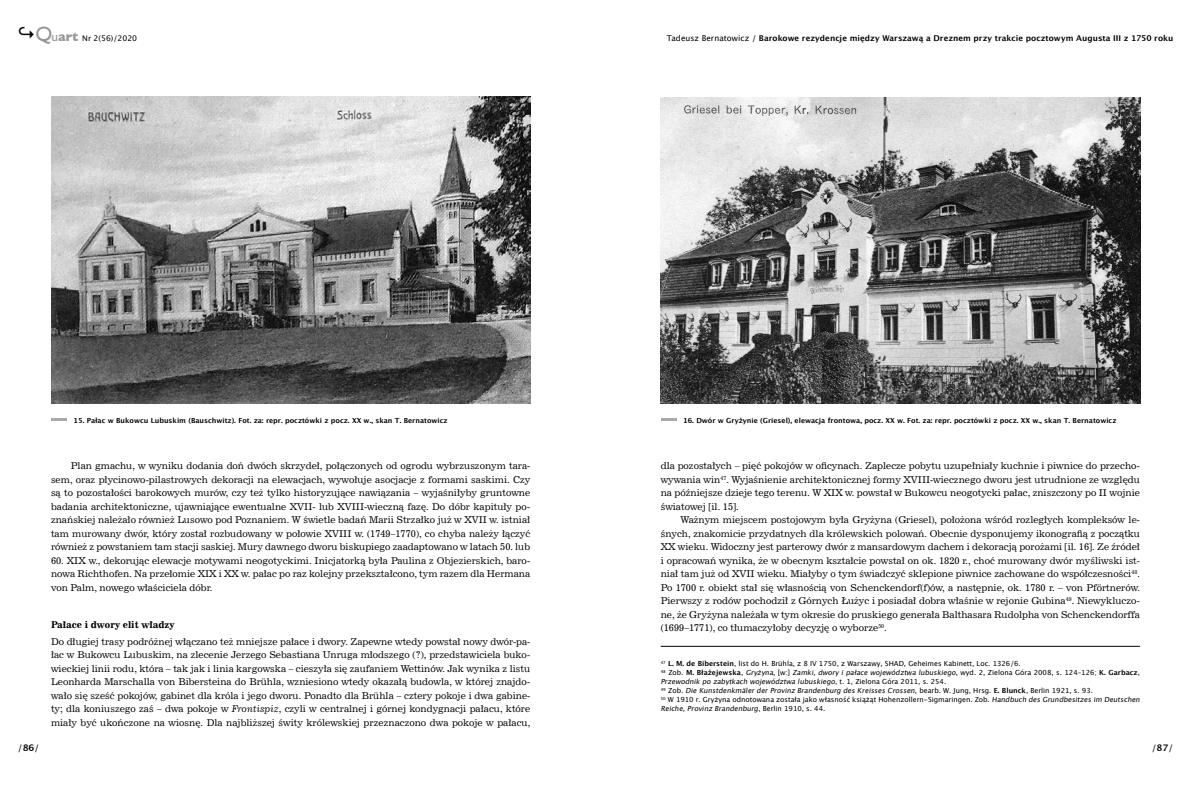
<style>
.page{position:relative;width:1191px;height:794px;background:#fff}
.page>*{position:absolute;margin:0;border:0;box-sizing:border-box;transform-origin:0 0}
.t1{font:9.4px/13.5px "News 702 EU";color:#000;text-align:justify}
.t2{font:700 9.4px "News 702 EU";color:#000}
.t3{font:9px "Lucida Grande";color:#000}
.t4{font:700 8px "Lucida Grande";letter-spacing:.005em;color:#000}
.t5{font:7.8px "Lucida Grande";color:#000}
.t6{font:7px/9px "Lucida Grande";color:#000}
.t7{font:700 7px "Lucida Grande";color:#000}
.s1{font-weight:700;font-size:18px}
.s2{font-family:"Gill Sans";font-size:20.6px;color:#939598}
.s3{font-family:"Gill Sans";font-size:13.2px;color:#939598}
.s4{font-family:"Gill Sans";font-weight:700;font-size:13.2px;color:#939598}
.s5{font-weight:400}
.s6{font-style:italic}
.s7{font-weight:700}
</style>
<div class="page">
<img style="left:660px;top:97px;width:480px;height:307px">
<img style="left:51px;top:96px;width:479px;height:308px">
<svg style="left:661px;top:418px;width:15px;height:2px"></svg>
<svg style="left:51px;top:418px;width:16px;height:2px"></svg>
<hr style="left:660px;top:646px;width:480px;height:1px;background:#000">
<p class="t5" style="left:18px;top:34px;width:121px"><span class="s1">↪</span><span class="s2">Q</span><span class="s3">u</span><span class="s4">art</span> Nr 2(56)/2020</p>
<p class="t4" style="left:667px;top:34px;width:508px"><span class="s5">Tadeusz Bernatowicz /</span> Barokowe rezydencje między Warszawą a Dreznem przy trakcie pocztowym Augusta III z 1750 roku</p>
<p class="t7" style="left:73px;top:417px;width:376px">15. Pałac w Bukowcu Lubuskim (Bauschwitz). Fot. za: repr. pocztówki z pocz. XX w., skan T. Bernatowicz</p>
<p class="t7" style="left:683px;top:417px;width:435px">16. Dwór w Gryżynie (Griesel), elewacja frontowa, pocz. XX w. Fot. za: repr. pocztówki z pocz. XX w., skan T. Bernatowicz</p>
<p class="t1" style="left:51px;top:459px;width:481px;text-indent:20px">Plan gmachu, w wyniku dodania doń dwóch skrzydeł, połączonych od ogrodu wybrzuszonym tara&shy;sem, oraz płycinowo-pilastrowych dekoracji na elewacjach, wywołuje asocjacje z formami saskimi. Czy są to pozostałości barokowych murów, czy też tylko historyzujące nawiązania – wyjaśniłyby gruntowne badania architektoniczne, ujawniające ewentualne XVII- lub XVIII-wieczną fazę. Do dóbr kapituły po&shy;znańskiej należało również Lusowo pod Poznaniem. W świetle badań Marii Strzałko już w XVII w. istniał tam murowany dwór, który został rozbudowany w połowie XVIII w. (1749–1770), co chyba należy łączyć również z powstaniem tam stacji saskiej. Mury dawnego dworu biskupiego zaadaptowano w latach 50. lub</p>
<p class="t1" style="left:51px;top:554px;width:481px">60. XIX w., dekorując elewacje motywami neogotyckimi. Inicjatorką była Paulina z Objezierskich, baro&shy;nowa Richthofen. Na przełomie XIX i XX w. pałac po raz kolejny przekształcono, tym razem dla Hermana von Palm, nowego właściciela dóbr.</p>
<p class="t2" style="left:51px;top:619px;width:125px">Pałace i dwory elit władzy</p>
<p class="t1" style="left:51px;top:635px;width:481px">Do długiej trasy podróżnej włączano też mniejsze pałace i dwory. Zapewne wtedy powstał nowy dwór-pa&shy;łac w Bukowcu Lubuskim, na zlecenie Jerzego Sebastiana Unruga młodszego (?), przedstawiciela buko&shy;wieckiej linii rodu, która – tak jak i linia kargowska – cieszyła się zaufaniem Wettinów. Jak wynika z listu Leonharda Marschalla von Bibersteina do Brühla, wzniesiono wtedy okazałą budowla, w której znajdo&shy;wało się sześć pokojów, gabinet dla króla i jego dworu. Ponadto dla Brühla – cztery pokoje i dwa gabine&shy;ty; dla koniuszego zaś – dwa pokoje w <span class="s6">Frontispiz</span>, czyli w centralnej i górnej kondygnacji pałacu, które miały być ukończone na wiosnę. Dla najbliższej świty królewskiej przeznaczono dwa pokoje w pałacu,</p>
<p class="t1" style="left:660px;top:459px;width:481px">dla pozostałych – pięć pokojów w oficynach. Zaplecze pobytu uzupełniały kuchnie i piwnice do przecho&shy;wywania win<sup>47</sup>. Wyjaśnienie architektonicznej formy XVIII-wiecznego dworu jest utrudnione ze względu na późniejsze dzieje tego terenu. W XIX w. powstał w Bukowcu neogotycki pałac, zniszczony po II wojnie światowej [il. 15].</p>
<p class="t1" style="left:660px;top:513px;width:481px;text-indent:20px">Ważnym miejscem postojowym była Gryżyna (Griesel), położona wśród rozległych kompleksów le&shy;śnych, znakomicie przydatnych dla królewskich polowań. Obecnie dysponujemy ikonografią z początku XX wieku. Widoczny jest parterowy dwór z mansardowym dachem i dekoracją porożami [il. 16]. Ze źródeł i opracowań wynika, że w obecnym kształcie powstał on ok. 1820 r., choć murowany dwór myśliwski ist&shy;niał tam już od XVII wieku. Miałyby o tym świadczyć sklepione piwnice zachowane do współczesności<sup>48</sup>.<br>Po 1700 r. obiekt stał się własnością von Schenckendorf(f)ów, a następnie, ok. 1780 r. – von Pförtnerów.<br>Pierwszy z rodów pochodził z Górnych Łużyc i posiadał dobra właśnie w rejonie Gubina<sup>49</sup>. Niewykluczo&shy;ne, że Gryżyna należała w tym okresie do pruskiego generała Balthasara Rudolpha von Schenckendorffa (1699–1771), co tłumaczyłoby decyzję o wyborze<sup>50</sup>.</p>
<p class="t6" style="left:660px;top:659px;width:483px"><sup>47</sup> <span class="s7">L. M. de Biberstein</span>, list do H. Brühla, z 8 IV 1750, z Warszawy, SHAD, Geheimes Kabinett, Loc. 1326/6.<br><sup>48</sup> Zob. <span class="s7">M. Błażejewska</span>, <span class="s6">Gryżyna</span>, [w:] <span class="s6">Zamki,dworyipałacewojewództwalubuskiego</span>, wyd. 2, Zielona Góra 2008, s. 124–126; <span class="s7">K. Garbacz</span>, <span class="s6">Przewodnik po zabytkach województwalubuskiego</span>, t . 1 , Z i e l o n a G ó ra 2 0 1 1 , s . 2 5 4 .<br><sup>4</sup> <sup>9</sup> Zo b . <span class="s6">DieKunstdenkmälerderProvinz Brandenburg desKreissesCrossen</span>, be a r b . W. J u n g , H rs g . <span class="s7">E. B l u n c k</span> , Be r l i n 1 9 2 1 , s . 9 3 .<br><sup>50</sup> W 1910 r. Gryżyna odnotowana została jako własność książąt Hohenzollern-Sigmaringen. Zob. <span class="s6">Handbuch desGrundbesitzesim Deutschen Reiche,Provinz Brandenburg</span>, Be r l i n 1 9 1 0 , s . 4 4 .</p>
<p class="t3" style="left:18px;top:743px;width:23px">/<span class="s7">86</span>/</p>
<p class="t3" style="left:1151px;top:743px;width:23px">/<span class="s7">87</span>/</p>
</div>
